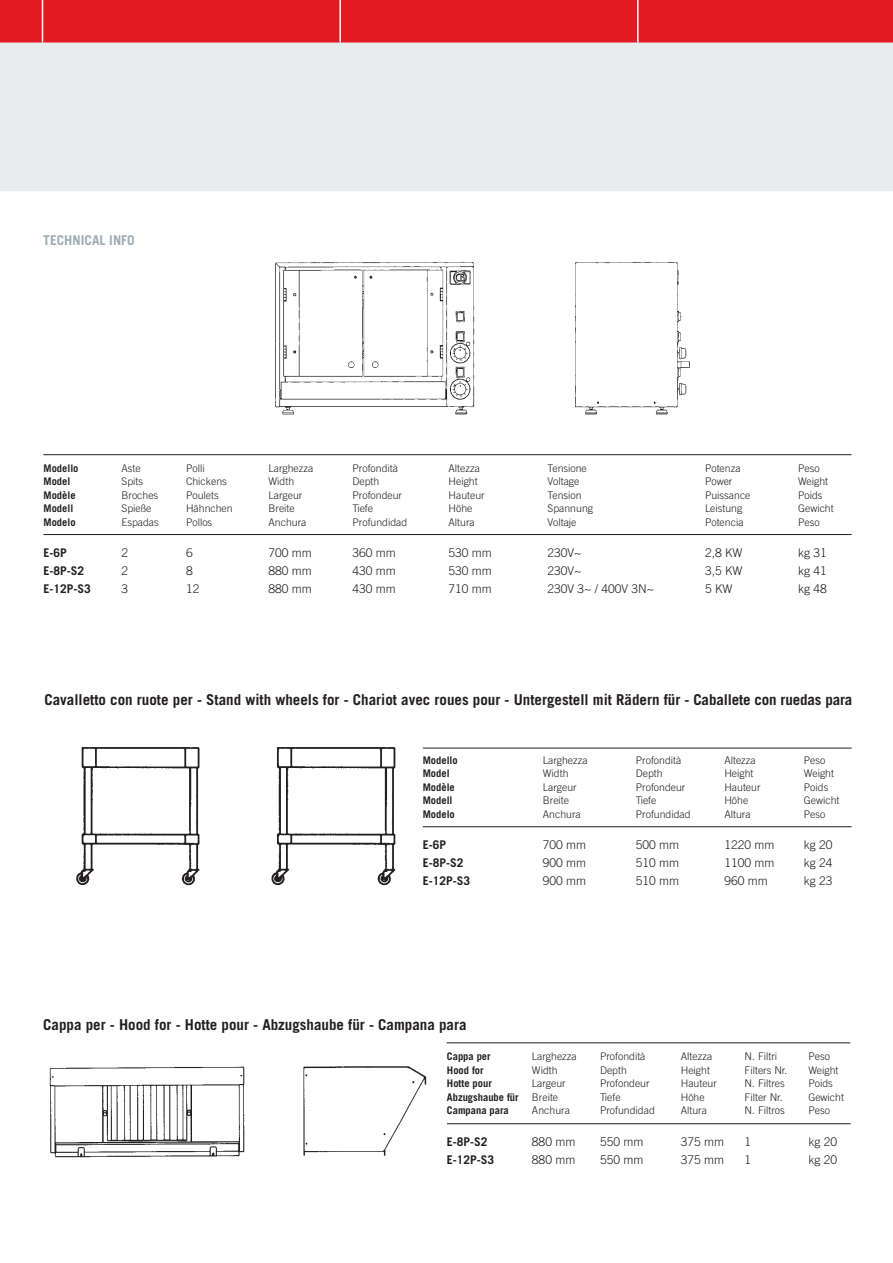
<style>
.page{position:relative;width:893px;height:1263px;background:#fff}
.page>*{position:absolute;margin:0;border:0;box-sizing:border-box;transform-origin:0 0}
.t1{font:700 15px "Trade Gothic";color:#231f20}
.t2{font:700 13.5px "Trade Gothic";color:#9dacb5}
.t3{font:300 12px "Trade Gothic";color:#231f20}
.t4{font:700 12px "Trade Gothic";color:#231f20}
.t5{font:300 10.5px "Trade Gothic";color:#231f20}
.t6{font:700 10.5px "Trade Gothic";color:#231f20}
</style>
<div class="page">
<div style="left:0;top:0;width:893px;height:43px;background:#e21a21"></div>
<div style="left:0;top:43px;width:893px;height:148px;background:#e9ecef"></div>
<hr style="left:42px;top:0;width:1px;height:43px;background:#fff">
<hr style="left:339px;top:0;width:2px;height:43px;background:#fff">
<hr style="left:637px;top:0;width:2px;height:43px;background:#fff">
<img style="left:275px;top:262px;width:415px;height:153px">
<hr style="left:43px;top:454px;width:808px;height:1px;background:#231f20">
<hr style="left:44px;top:534px;width:808px;height:1px;background:#231f20">
<hr style="left:423px;top:826px;width:429px;height:1px;background:#231f20">
<img style="left:76px;top:747px;width:320px;height:139px">
<hr style="left:423px;top:748px;width:429px;height:1px;background:#231f20">
<hr style="left:447px;top:1042px;width:403px;height:1px;background:#231f20">
<hr style="left:447px;top:1123px;width:404px;height:1px;background:#231f20">
<img style="left:49px;top:1066px;width:378px;height:92px">
<p class="t2" style="left:43px;top:232px;width:93px">TECHNICAL INFO</p>
<p class="t6" style="left:44px;top:462px;width:37px">Modello</p>
<p class="t5" style="left:122px;top:462px;width:21px">Aste</p>
<p class="t5" style="left:186px;top:462px;width:20px">Polli</p>
<p class="t5" style="left:269px;top:462px;width:46px">Larghezza</p>
<p class="t5" style="left:353px;top:462px;width:47px">Profondità</p>
<p class="t5" style="left:449px;top:462px;width:33px">Altezza</p>
<p class="t5" style="left:548px;top:462px;width:41px">Tensione</p>
<p class="t5" style="left:705px;top:462px;width:37px">Potenza</p>
<p class="t5" style="left:798px;top:462px;width:23px">Peso</p>
<p class="t6" style="left:44px;top:475px;width:28px">Model</p>
<p class="t5" style="left:122px;top:475px;width:23px">Spits</p>
<p class="t5" style="left:186px;top:475px;width:42px">Chickens</p>
<p class="t5" style="left:269px;top:475px;width:27px">Width</p>
<p class="t5" style="left:353px;top:475px;width:28px">Depth</p>
<p class="t5" style="left:449px;top:475px;width:31px">Height</p>
<p class="t5" style="left:548px;top:475px;width:33px">Voltage</p>
<p class="t5" style="left:705px;top:475px;width:29px">Power</p>
<p class="t5" style="left:798px;top:475px;width:32px">Weight</p>
<p class="t6" style="left:44px;top:489px;width:34px">Modèle</p>
<p class="t5" style="left:122px;top:489px;width:38px">Broches</p>
<p class="t5" style="left:186px;top:489px;width:34px">Poulets</p>
<p class="t5" style="left:269px;top:489px;width:35px">Largeur</p>
<p class="t5" style="left:353px;top:489px;width:51px">Profondeur</p>
<p class="t5" style="left:449px;top:489px;width:38px">Hauteur</p>
<p class="t5" style="left:548px;top:489px;width:36px">Tension</p>
<p class="t5" style="left:705px;top:489px;width:47px">Puissance</p>
<p class="t5" style="left:798px;top:489px;width:26px">Poids</p>
<p class="t6" style="left:44px;top:502px;width:31px">Modell</p>
<p class="t5" style="left:122px;top:502px;width:31px">Spieße</p>
<p class="t5" style="left:186px;top:502px;width:48px">Hähnchen</p>
<p class="t5" style="left:269px;top:502px;width:28px">Breite</p>
<p class="t5" style="left:353px;top:502px;width:22px">Tiefe</p>
<p class="t5" style="left:449px;top:502px;width:25px">Höhe</p>
<p class="t5" style="left:548px;top:502px;width:47px">Spannung</p>
<p class="t5" style="left:705px;top:502px;width:39px">Leistung</p>
<p class="t5" style="left:798px;top:502px;width:37px">Gewicht</p>
<p class="t6" style="left:44px;top:516px;width:34px">Modelo</p>
<p class="t5" style="left:122px;top:516px;width:39px">Espadas</p>
<p class="t5" style="left:186px;top:516px;width:28px">Pollos</p>
<p class="t5" style="left:269px;top:516px;width:39px">Anchura</p>
<p class="t5" style="left:353px;top:516px;width:56px">Profundidad</p>
<p class="t5" style="left:449px;top:516px;width:28px">Altura</p>
<p class="t5" style="left:548px;top:516px;width:30px">Voltaje</p>
<p class="t5" style="left:705px;top:516px;width:40px">Potencia</p>
<p class="t5" style="left:798px;top:516px;width:23px">Peso</p>
<p class="t4" style="left:44px;top:546px;width:25px">E-6P</p>
<p class="t3" style="left:122px;top:546px;width:8px">2</p>
<p class="t3" style="left:186px;top:546px;width:8px">6</p>
<p class="t3" style="left:269px;top:546px;width:45px">700 mm</p>
<p class="t3" style="left:353px;top:546px;width:45px">360 mm</p>
<p class="t3" style="left:449px;top:546px;width:45px">530 mm</p>
<p class="t3" style="left:548px;top:546px;width:35px">230V~</p>
<p class="t3" style="left:705px;top:546px;width:39px">2,8 KW</p>
<p class="t3" style="left:798px;top:546px;width:30px">kg 31</p>
<p class="t4" style="left:44px;top:564px;width:42px">E-8P-S2</p>
<p class="t3" style="left:122px;top:564px;width:8px">2</p>
<p class="t3" style="left:186px;top:564px;width:8px">8</p>
<p class="t3" style="left:269px;top:564px;width:45px">880 mm</p>
<p class="t3" style="left:353px;top:564px;width:45px">430 mm</p>
<p class="t3" style="left:449px;top:564px;width:45px">530 mm</p>
<p class="t3" style="left:548px;top:564px;width:35px">230V~</p>
<p class="t3" style="left:705px;top:564px;width:39px">3,5 KW</p>
<p class="t3" style="left:798px;top:564px;width:30px">kg 41</p>
<p class="t4" style="left:44px;top:582px;width:49px">E-12P-S3</p>
<p class="t3" style="left:122px;top:582px;width:8px">3</p>
<p class="t3" style="left:186px;top:582px;width:15px">12</p>
<p class="t3" style="left:269px;top:582px;width:45px">880 mm</p>
<p class="t3" style="left:353px;top:582px;width:45px">430 mm</p>
<p class="t3" style="left:449px;top:582px;width:45px">710 mm</p>
<p class="t3" style="left:548px;top:582px;width:108px">230V 3~ / 400V 3N~</p>
<p class="t3" style="left:705px;top:582px;width:29px">5 KW</p>
<p class="t3" style="left:798px;top:582px;width:30px">kg 48</p>
<h1 class="t1" style="left:44px;top:691px;width:809px">Cavalletto con ruote per - Stand with wheels for - Chariot avec roues pour - Untergestell mit Rädern für - Caballete con ruedas para</h1>
<p class="t6" style="left:423px;top:753px;width:37px">Modello</p>
<p class="t5" style="left:543px;top:754px;width:46px">Larghezza</p>
<p class="t5" style="left:636px;top:754px;width:47px">Profondità</p>
<p class="t5" style="left:724px;top:754px;width:33px">Altezza</p>
<p class="t5" style="left:804px;top:754px;width:23px">Peso</p>
<p class="t6" style="left:423px;top:767px;width:28px">Model</p>
<p class="t5" style="left:543px;top:767px;width:27px">Width</p>
<p class="t5" style="left:636px;top:767px;width:28px">Depth</p>
<p class="t5" style="left:724px;top:767px;width:31px">Height</p>
<p class="t5" style="left:804px;top:767px;width:32px">Weight</p>
<p class="t6" style="left:423px;top:780px;width:34px">Modèle</p>
<p class="t5" style="left:543px;top:781px;width:35px">Largeur</p>
<p class="t5" style="left:636px;top:781px;width:51px">Profondeur</p>
<p class="t5" style="left:724px;top:781px;width:38px">Hauteur</p>
<p class="t5" style="left:804px;top:781px;width:26px">Poids</p>
<p class="t6" style="left:423px;top:794px;width:31px">Modell</p>
<p class="t5" style="left:543px;top:794px;width:28px">Breite</p>
<p class="t5" style="left:636px;top:794px;width:22px">Tiefe</p>
<p class="t5" style="left:724px;top:794px;width:25px">Höhe</p>
<p class="t5" style="left:804px;top:794px;width:37px">Gewicht</p>
<p class="t6" style="left:423px;top:807px;width:34px">Modelo</p>
<p class="t5" style="left:543px;top:808px;width:39px">Anchura</p>
<p class="t5" style="left:636px;top:808px;width:56px">Profundidad</p>
<p class="t5" style="left:724px;top:808px;width:28px">Altura</p>
<p class="t5" style="left:804px;top:808px;width:23px">Peso</p>
<p class="t4" style="left:423px;top:837px;width:25px">E-6P</p>
<p class="t3" style="left:543px;top:838px;width:45px">700 mm</p>
<p class="t3" style="left:636px;top:838px;width:45px">500 mm</p>
<p class="t3" style="left:724px;top:838px;width:52px">1220 mm</p>
<p class="t3" style="left:804px;top:838px;width:30px">kg 20</p>
<p class="t4" style="left:423px;top:855px;width:42px">E-8P-S2</p>
<p class="t3" style="left:543px;top:856px;width:45px">900 mm</p>
<p class="t3" style="left:636px;top:856px;width:45px">510 mm</p>
<p class="t3" style="left:724px;top:856px;width:52px">1100 mm</p>
<p class="t3" style="left:804px;top:856px;width:30px">kg 24</p>
<p class="t4" style="left:423px;top:873px;width:49px">E-12P-S3</p>
<p class="t3" style="left:543px;top:874px;width:45px">900 mm</p>
<p class="t3" style="left:636px;top:874px;width:45px">510 mm</p>
<p class="t3" style="left:724px;top:874px;width:45px">960 mm</p>
<p class="t3" style="left:804px;top:874px;width:30px">kg 23</p>
<h1 class="t1" style="left:43px;top:1015px;width:425px">Cappa per - Hood for - Hotte pour - Abzugshaube für - Campana para</h1>
<p class="t6" style="left:447px;top:1050px;width:45px">Cappa per</p>
<p class="t5" style="left:532px;top:1050px;width:46px">Larghezza</p>
<p class="t5" style="left:600px;top:1050px;width:47px">Profondità</p>
<p class="t5" style="left:681px;top:1050px;width:33px">Altezza</p>
<p class="t5" style="left:745px;top:1050px;width:34px">N. Filtri</p>
<p class="t5" style="left:808px;top:1050px;width:23px">Peso</p>
<p class="t6" style="left:447px;top:1063px;width:38px">Hood for</p>
<p class="t5" style="left:532px;top:1063px;width:27px">Width</p>
<p class="t5" style="left:600px;top:1063px;width:28px">Depth</p>
<p class="t5" style="left:681px;top:1063px;width:31px">Height</p>
<p class="t5" style="left:745px;top:1063px;width:44px">Filters Nr.</p>
<p class="t5" style="left:808px;top:1063px;width:32px">Weight</p>
<p class="t6" style="left:447px;top:1077px;width:46px">Hotte pour</p>
<p class="t5" style="left:532px;top:1077px;width:35px">Largeur</p>
<p class="t5" style="left:600px;top:1077px;width:51px">Profondeur</p>
<p class="t5" style="left:681px;top:1077px;width:38px">Hauteur</p>
<p class="t5" style="left:745px;top:1077px;width:42px">N. Filtres</p>
<p class="t5" style="left:808px;top:1077px;width:26px">Poids</p>
<p class="t6" style="left:447px;top:1090px;width:73px">Abzugshaube für</p>
<p class="t5" style="left:532px;top:1090px;width:28px">Breite</p>
<p class="t5" style="left:600px;top:1090px;width:22px">Tiefe</p>
<p class="t5" style="left:681px;top:1090px;width:25px">Höhe</p>
<p class="t5" style="left:745px;top:1090px;width:40px">Filter Nr.</p>
<p class="t5" style="left:808px;top:1090px;width:37px">Gewicht</p>
<p class="t6" style="left:447px;top:1104px;width:63px">Campana para</p>
<p class="t5" style="left:532px;top:1104px;width:39px">Anchura</p>
<p class="t5" style="left:600px;top:1104px;width:56px">Profundidad</p>
<p class="t5" style="left:681px;top:1104px;width:28px">Altura</p>
<p class="t5" style="left:745px;top:1104px;width:42px">N. Filtros</p>
<p class="t5" style="left:808px;top:1104px;width:23px">Peso</p>
<p class="t4" style="left:447px;top:1134px;width:42px">E-8P-S2</p>
<p class="t3" style="left:532px;top:1134px;width:45px">880 mm</p>
<p class="t3" style="left:600px;top:1134px;width:45px">550 mm</p>
<p class="t3" style="left:681px;top:1134px;width:45px">375 mm</p>
<p class="t3" style="left:745px;top:1134px;width:8px">1</p>
<p class="t3" style="left:808px;top:1134px;width:30px">kg 20</p>
<p class="t4" style="left:447px;top:1152px;width:49px">E-12P-S3</p>
<p class="t3" style="left:532px;top:1152px;width:45px">880 mm</p>
<p class="t3" style="left:600px;top:1152px;width:45px">550 mm</p>
<p class="t3" style="left:681px;top:1152px;width:45px">375 mm</p>
<p class="t3" style="left:745px;top:1152px;width:8px">1</p>
<p class="t3" style="left:808px;top:1152px;width:30px">kg 20</p>
</div>
